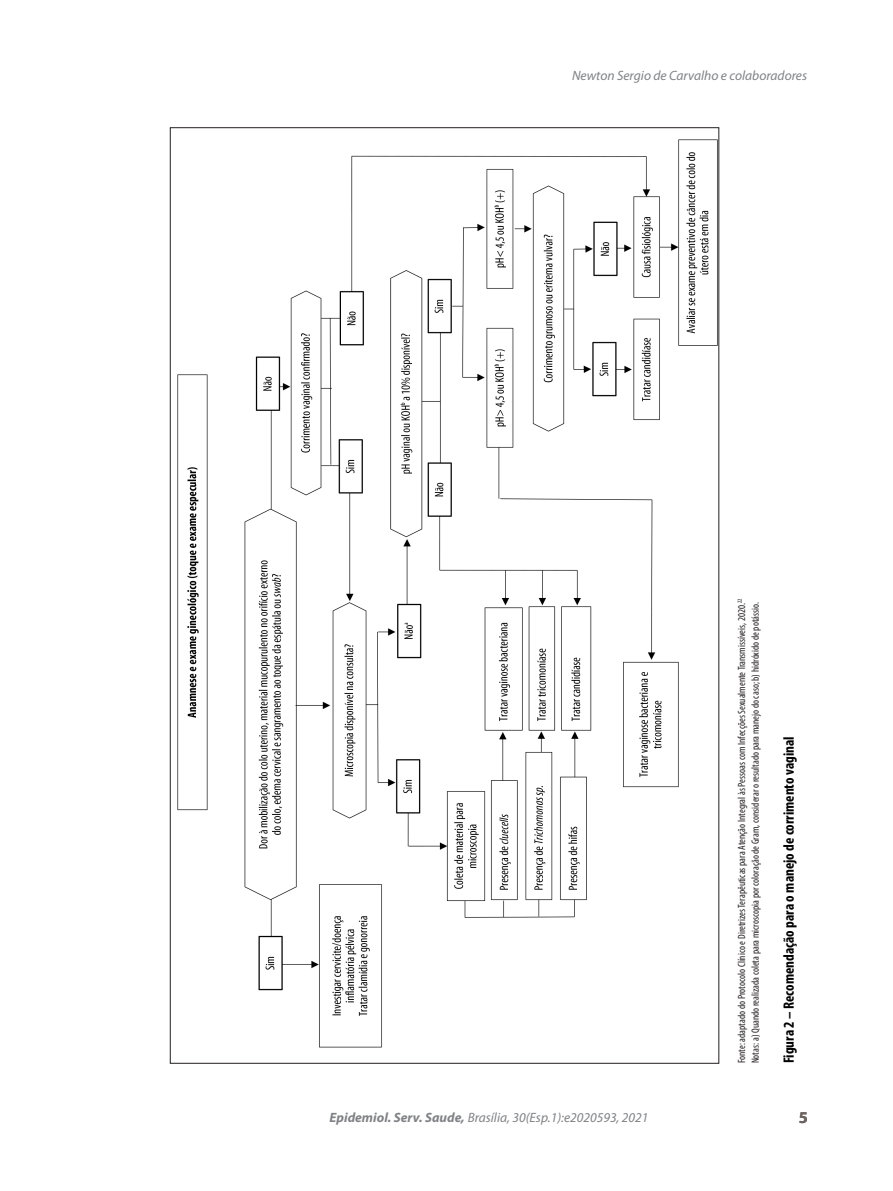
<style>
.page{position:relative;width:893px;height:1191px;background:#fff}
.page>*{position:absolute;margin:0;border:0;box-sizing:border-box;transform-origin:0 0}
.t1{font:700 16.5px "Myriad Pro";color:#6b6360}
.titulo_tab_fig{font:700 condensed 15px "Myriad Pro";color:#000}
.t2{font:italic 13.5px "Myriad Pro";color:#808285}
.legenda_esq2{font:condensed 10.5px "Myriad Pro";color:#231f20}
.s1{font-weight:700}
</style>
<div class="page">
<img style="left:177px;top:139px;width:540px;height:909px">
<p class="t2" style="left:572px;top:67px;width:237px">Newton Sergio de Carvalho e colaboradores</p>
<p class="legenda_esq2" style="left:735px;top:1063px;width:466px;rotate:-90deg">Fonte: adaptado do Protocolo Clínico e Diretrizes Terapêuticas para Atenção Integral às Pessoas com Infecções Sexualmente Transmissíveis, 2020.<sup>22</sup></p>
<p class="legenda_esq2" style="left:749px;top:1063px;width:463px;rotate:-90deg">Notas: a) Quando realizada coleta para microscopia por coloração de Gram, considerar o resultado para manejo do caso; b) hidróxido de potássio.</p>
<p class="titulo_tab_fig" style="left:779px;top:1063px;width:328px;rotate:-90deg">Figura 2 – Recomendação para o manejo de corrimento vaginal</p>
<p class="t2" style="left:329px;top:1108px;width:320px"><span class="s1">Epidemiol. Serv. Saude,</span> Brasília, 30(Esp.1):e2020593, 2021</p>
<h1 class="t1" style="left:799px;top:1106px;width:11px">5</h1>
</div>
